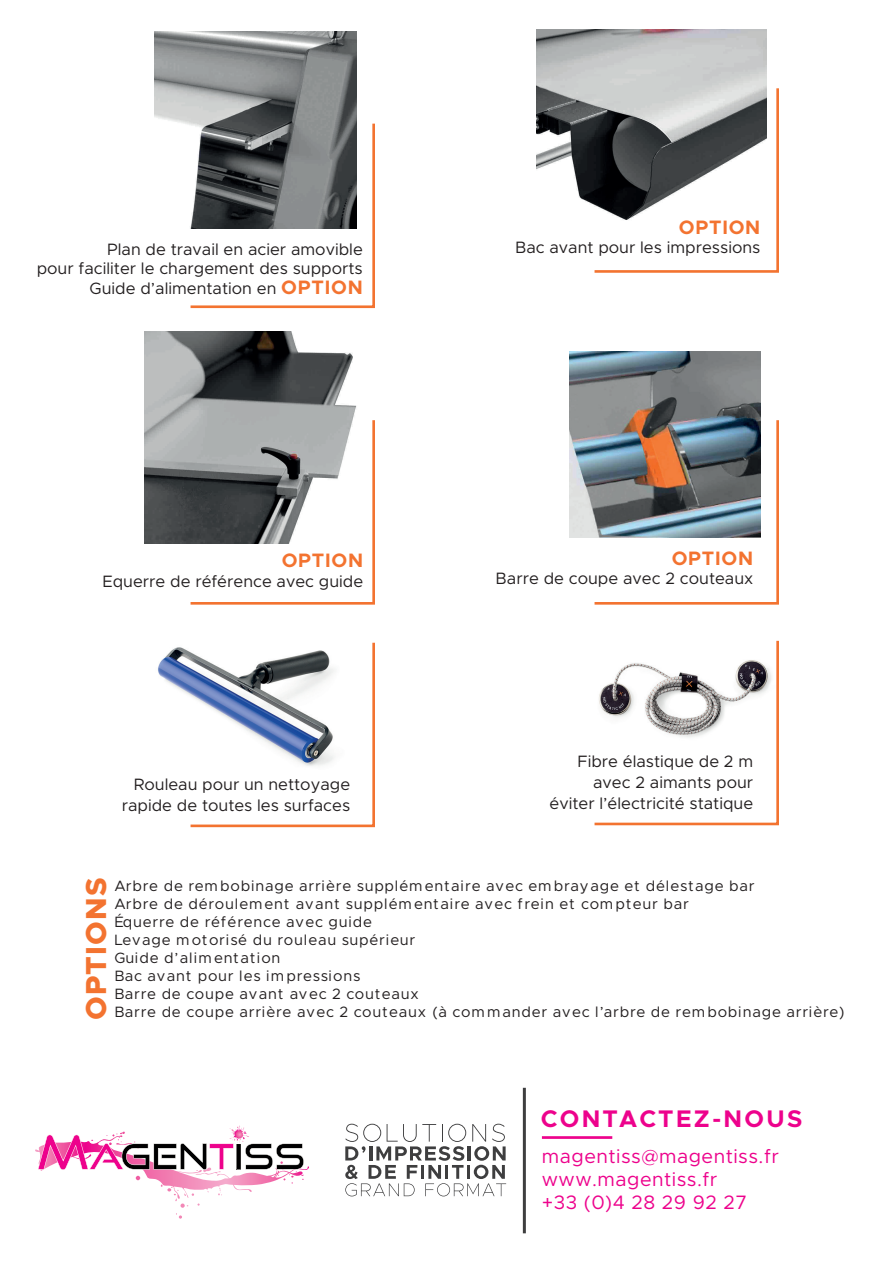
<style>
.page{position:relative;width:893px;height:1263px;background:#fff}
.page>*{position:absolute;margin:0;border:0;box-sizing:border-box;transform-origin:0 0}
.t1{font:800 29.1px "Metropolis";letter-spacing:.04em;color:#f37330}
.t2{font:700 24.15px "Metropolis";letter-spacing:.1em;color:#ed028c}
.t3{font:19.5px/23.4px "Metropolis";letter-spacing:.025em;color:#ed028c}
.t4{font:700 19.5px "Metropolis";letter-spacing:.04em;color:#f37330}
.t5{font:16.5px/21px "Metropolis";color:#231f20;text-align:right}
.t6{font:15px/18px "Metropolis";letter-spacing:.05em;color:#231f20}
.s1{font-weight:700;font-size:19.5px;color:#f37330}
</style>
<div class="page">
<img style="left:158px;top:647px;width:30px;height:47px">
<img style="left:155px;top:32px;width:202px;height:93px">
<img style="left:536px;top:29px;width:230px;height:175px">
<img style="left:144px;top:331px;width:213px;height:212px">
<img style="left:570px;top:351px;width:191px;height:186px">
<svg style="left:592px;top:86px;width:187px;height:187px"></svg>
<img style="left:592px;top:418px;width:187px;height:187px">
<svg style="left:188px;top:121px;width:187px;height:188px"></svg>
<svg style="left:188px;top:418px;width:187px;height:187px"></svg>
<svg style="left:188px;top:642px;width:187px;height:186px"></svg>
<svg style="left:594px;top:640px;width:185px;height:186px"></svg>
<svg style="left:35px;top:1125px;width:269px;height:74px"></svg>
<hr style="left:542px;top:1136px;width:70px;height:3px;background:#ed028c">
<svg style="left:345px;top:1124px;width:161px;height:72px"></svg>
<hr style="left:523px;top:1088px;width:3px;height:145px;background:#3e3e3f">
<p class="t5" style="left:37px;top:239px;width:328px;line-height:19.5px">Plan de travail en acier amovible<br>pour faciliter le chargement des supports<br>Guide d’alimentation en <span class="s1">OPTION</span></p>
<h3 class="t4" style="left:282px;top:548px;width:83px">OPTION</h3>
<p class="t5" style="left:102px;top:571px;width:262px">Equerre de référence avec guide</p>
<p class="t5" style="left:122px;top:774px;width:230px">Rouleau pour un nettoyage rapide de toutes les surfaces</p>
<h3 class="t4" style="left:679px;top:215px;width:83px">OPTION</h3>
<p class="t5" style="left:515px;top:237px;width:247px">Bac avant pour les impressions</p>
<h3 class="t4" style="left:672px;top:546px;width:83px">OPTION</h3>
<p class="t5" style="left:496px;top:568px;width:259px">Barre de coupe avec 2 couteaux</p>
<p class="t5" style="left:550px;top:750px;width:205px">Fibre élastique de 2 m avec 2 aimants pour éviter l’électricité statique</p>
<h1 class="t1" style="left:77px;top:1020px;width:144px;rotate:-90deg">OPTIONS</h1>
<p class="t6" style="left:114px;top:876px;width:642px">Arbre de rembobinage arrière supplémentaire avec embrayage et délestage bar Arbre de déroulement avant supplémentaire avec frein et compteur bar<br>Équerre de référence avec guide<br>Levage motorisé du rouleau supérieur<br>Guide d’alimentation<br>Bac avant pour les impressions<br>Barre de coupe avant avec 2 couteaux</p>
<p class="t6" style="left:114px;top:1002px;width:732px">Barre de coupe arrière avec 2 couteaux (à commander avec l’arbre de rembobinage arrière)</p>
<h2 class="t2" style="left:541px;top:1103px;width:263px">CONTACTEZ-NOUS</h2>
<h3 class="t3" style="left:542px;top:1144px;width:238px">magentiss@magentiss.fr www.magentiss.fr<br>+33 (0)4 28 29 92 27</h3>
</div>
